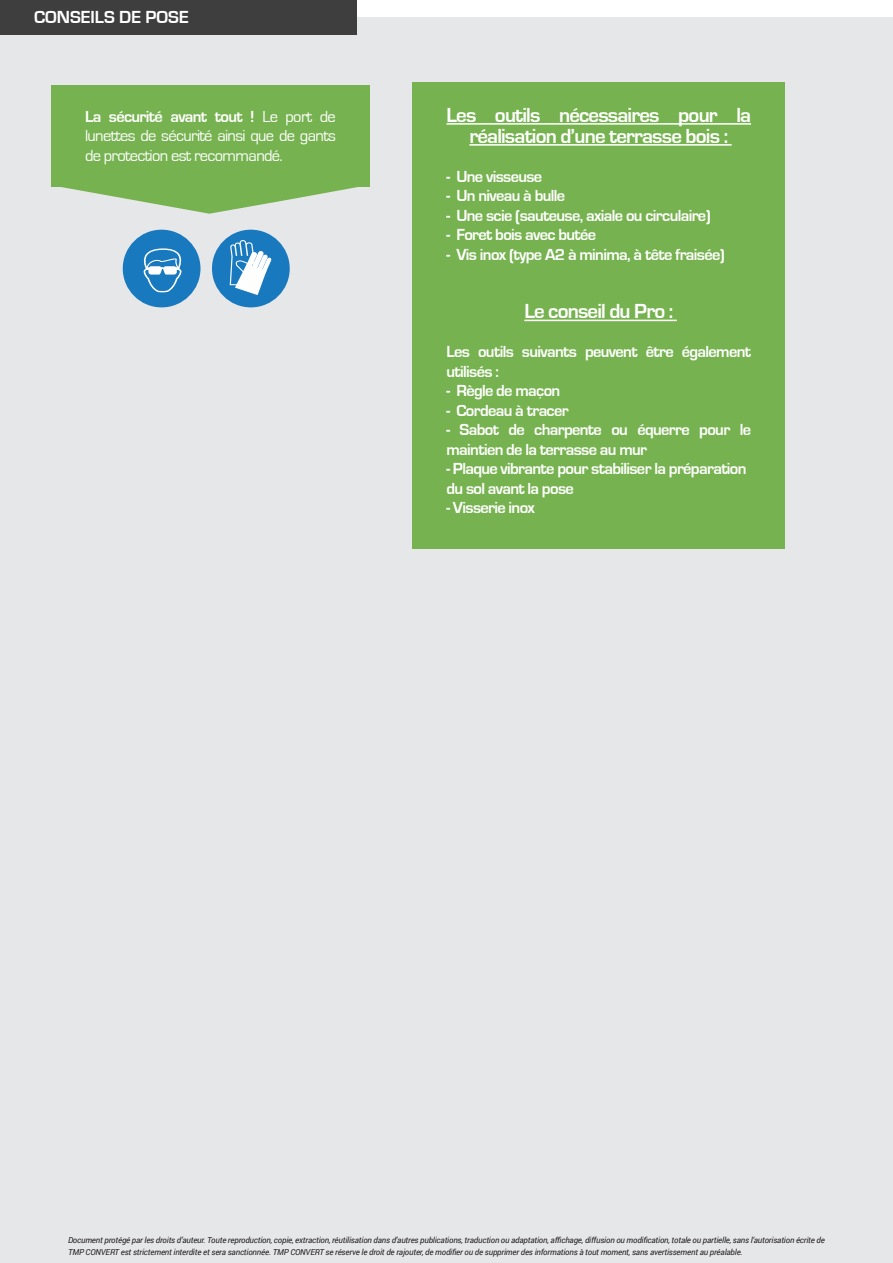
<style>
.page{position:relative;width:893px;height:1263px;background:#fff}
.page>*{position:absolute;margin:0;border:0;box-sizing:border-box;transform-origin:0 0}
.t1{font:700 21px/21px "Eurostile";letter-spacing:-.04em;color:#fff;text-align:center}
.t2{font:700 18px "Eurostile";color:#fff}
.t3{font:700 16.5px/19.5px "Eurostile";letter-spacing:-.04em;color:#fff}
.t4{font:16.5px/19.5px "Eurostile";letter-spacing:-.04em;color:#fff;text-align:justify}
.t5{font:italic 8.25px/12px "Roboto";letter-spacing:-.02em;color:#231f20}
.s1{font-weight:700}
</style>
<div class="page">
<div style="left:0;top:17px;width:893px;height:1246px;background:#e6e7e9"></div>
<div style="left:51px;top:85px;width:319px;height:101px;background:#76b24f"></div>
<div style="left:123px;top:230px;width:77px;height:77px;background:#1979bf;border-radius:50%"></div>
<svg style="left:143px;top:248px;width:39px;height:44px"></svg>
<div style="left:212px;top:230px;width:78px;height:77px;background:#1979bf;border-radius:50%"></div>
<svg style="left:230px;top:240px;width:42px;height:55px"></svg>
<svg style="left:50px;top:185px;width:319px;height:29px"></svg>
<div style="left:412px;top:82px;width:373px;height:466px;background:#76b24f"></div>
<hr style="left:446px;top:123px;width:305px;height:2px;background:#fff">
<hr style="left:469px;top:144px;width:263px;height:2px;background:#fff">
<hr style="left:524px;top:320px;width:153px;height:1px;background:#fff">
<div style="left:0;top:0;width:356px;height:34px;background:#3e3e3f"></div>
<p class="t2" style="left:34px;top:7px;width:156px">CONSEILS DE POSE</p>
<p class="t4" style="left:85px;top:107px;width:252px"><span class="s1">La sécurité avant tout !</span> Le port de lunettes de sécurité ainsi que de gants de protection est recommandé.</p>
<p class="t1" style="left:446px;top:105px;width:306px">Les outils nécessaires pour la réalisation d’une terrasse bois :</p>
<p class="t3" style="left:446px;top:167px;width:97px">- Une visseuse</p>
<p class="t3" style="left:446px;top:186px;width:120px">- Un niveau à bulle</p>
<p class="t3" style="left:446px;top:206px;width:266px">- Une scie (sauteuse, axiale ou circulaire)</p>
<p class="t3" style="left:446px;top:225px;width:151px">- Foret bois avec butée</p>
<p class="t3" style="left:446px;top:245px;width:280px">- Vis inox (type A2 à minima, à tête fraisée)</p>
<p class="t1" style="left:524px;top:301px;width:150px">Le conseil du Pro :</p>
<p class="t3" style="left:446px;top:342px;width:306px">Les outils suivants peuvent être également utilisés :</p>
<p class="t3" style="left:446px;top:381px;width:115px">- Règle de maçon</p>
<p class="t3" style="left:446px;top:401px;width:124px">- Cordeau à tracer</p>
<p class="t3" style="left:446px;top:420px;width:306px">- Sabot de charpente ou équerre pour le maintien de la terrasse au mur</p>
<p class="t3" style="left:446px;top:459px;width:302px">- Plaque vibrante pour stabiliser la préparation du sol avant la pose</p>
<p class="t3" style="left:446px;top:498px;width:90px">- Visserie inox</p>
<p class="t5" style="left:68px;top:1233px;width:758px">Document protégé par les droits d’auteur. Toute reproduction, copie, extraction, réutilisation dans d’autres publications, traduction ou adaptation, affichage, diffusion ou modification, totale ou partielle, sans l’autorisation écrite de<br>TMP CONVERT est strictement interdite et sera sanctionnée. TMP CONVERT se réserve le droit de rajouter, de modifier ou de supprimer des informations à tout moment, sans avertissement au préalable.</p>
</div>
